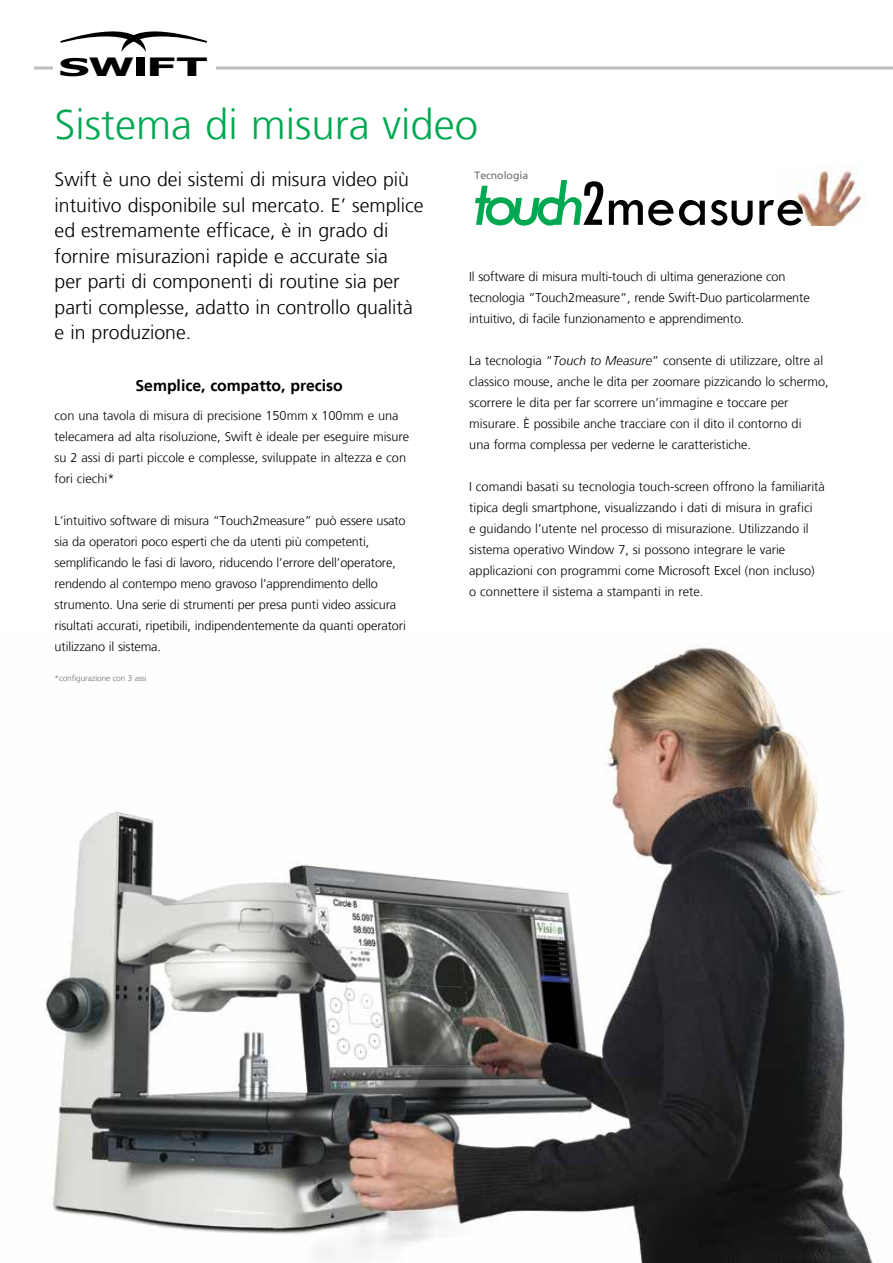
<style>
.page{position:relative;width:893px;height:1263px;background:#fff}
.page>*{position:absolute;margin:0;border:0;box-sizing:border-box;transform-origin:0 0}
.t1{font:60px "Tw Cen";color:#000}
.t2{font:300 42px "Frutiger LT";color:#00a851}
.t3{font:700 25.5px "Verdana";color:#000;scale:1.83 1}
.t4{font:300 19.5px/25.5px "Frutiger LT";color:#000}
.t5{font:700 15.75px "Frutiger LT";color:#000}
.t6{font:300 12.75px/21px "Frutiger LT";color:#000}
.t7{font:10.5px "Frutiger LT";color:#6d6e71}
.t8{font:300 8.25px "Frutiger LT";letter-spacing:-.01em;color:#6d6e71}
.s1{font-size:24.6px}
.s2{font-size:25.35px}
.s3{font-family:"Arial";font-size:25.8px}
.s4{font-style:italic;font-size:69px;color:#00a851}
.s5{font-stretch:condensed;font-size:69px}
.s6{font-style:italic}
</style>
<div class="page">
<img style="left:44px;top:644px;width:829px;height:619px">
<hr style="left:34px;top:67px;width:859px;height:3px;background:#bcbec0">
<div style="left:53px;top:27px;width:162px;height:53px;background:#fff"></div>
<svg style="left:60px;top:31px;width:147px;height:21px"></svg>
<img style="left:796px;top:165px;width:70px;height:61px">
<h3 class="t3" style="left:58px;top:52px;width:83px"><span class="s1">S</span><span class="s2">W</span><span class="s3">I</span>FT</h3>
<h2 class="t2" style="left:55px;top:101px;width:425px">Sistema di misura video</h2>
<p class="t4" style="left:55px;top:167px;width:370px">Swift è uno dei sistemi di misura video più intuitivo disponibile sul mercato. E’ semplice ed estremamente efficace, è in grado di fornire misurazioni rapide e accurate sia<br>per parti di componenti di routine sia per parti complesse, adatto in controllo qualità e in produzione.</p>
<p class="t5" style="left:135px;top:376px;width:209px">Semplice, compatto, preciso</p>
<p class="t6" style="left:55px;top:406px;width:356px">con una tavola di misura di precisione 150mm x 100mm e una telecamera ad alta risoluzione, Swift è ideale per eseguire misure su 2 assi di parti piccole e complesse, sviluppate in altezza e con fori ciechi*</p>
<p class="t6" style="left:55px;top:511px;width:353px">L’intuitivo software di misura “Touch2measure” può essere usato sia da operatori poco esperti che da utenti più competenti, semplificando le fasi di lavoro, riducendo l’errore dell’operatore, rendendo al contempo meno gravoso l’apprendimento dello strumento. Una serie di strumenti per presa punti video assicura risultati accurati, ripetibili, indipendentemente da quanti operatori utilizzano il sistema.</p>
<p class="t8" style="left:55px;top:673px;width:94px">*configurazione con 3 assi</p>
<p class="t7" style="left:474px;top:169px;width:55px">Tecnologia</p>
<h1 class="t1" style="left:471px;top:170px;width:335px"><span class="s4">touch</span><span class="s5">2</span>measure</h1>
<p class="t6" style="left:469px;top:266px;width:342px">Il software di misura multi-touch di ultima generazione con tecnologia “Touch2measure”, rende Swift-Duo particolarmente intuitivo, di facile funzionamento e apprendimento.</p>
<p class="t6" style="left:469px;top:350px;width:361px">La tecnologia “<span class="s6">Touch to Measure</span>” consente di utilizzare, oltre al classico mouse, anche le dita per zoomare pizzicando lo schermo, scorrere le dita per far scorrere un’immagine e toccare per misurare. È possibile anche tracciare con il dito il contorno di<br>una forma complessa per vederne le caratteristiche.</p>
<p class="t6" style="left:469px;top:476px;width:357px">I comandi basati su tecnologia touch-screen offrono la familiarità tipica degli smartphone, visualizzando i dati di misura in grafici<br>e guidando l’utente nel processo di misurazione. Utilizzando il sistema operativo Window 7, si possono integrare le varie applicazioni con programmi come Microsoft Excel (non incluso) o connettere il sistema a stampanti in rete.</p>
</div>
